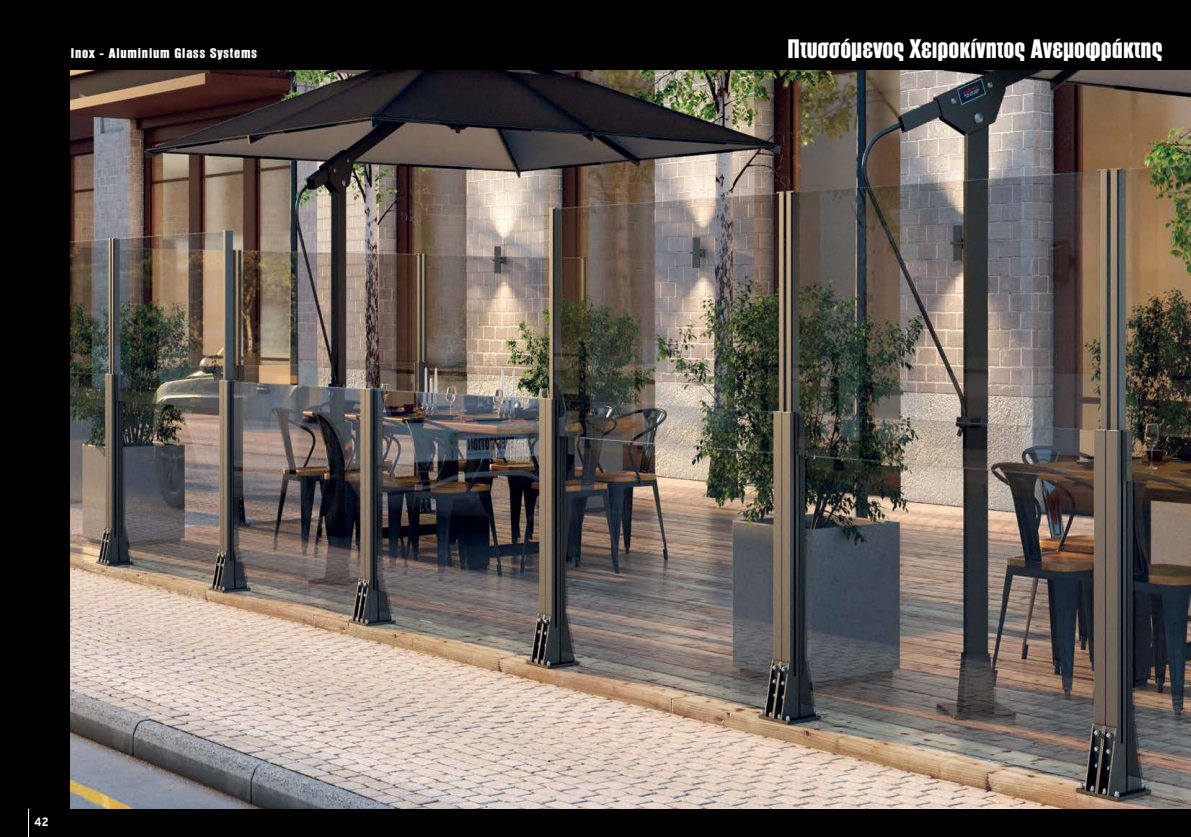
<style>
.page{position:relative;width:1191px;height:837px;background:#fff}
.page>*{position:absolute;margin:0;border:0;box-sizing:border-box;transform-origin:0 0}
.t1{font:800 25px "PF Fusion Sans";color:#fff;scale:1.1 1}
.t2{font:800 13px "PF Fusion Sans";letter-spacing:.05em;color:#fff;scale:1.2 1}
.t3{font:700 12px "PF Transit";color:#fff;scale:.85 1}
</style>
<div class="page">
<div style="left:0;top:0;width:1191px;height:836px;background:#000001"></div>
<svg style="left:28px;top:808px;width:1px;height:28px"></svg>
<img style="left:71px;top:71px;width:1120px;height:737px">
<p class="t2" style="left:71px;top:48px;width:157px">Inox - Aluminium Glass Systems</p>
<p class="t1" style="left:787px;top:39px;width:342px">Πτυσσόμενος Χειροκίνητος Ανεμοφράκτης</p>
<p class="t3" style="left:34px;top:816px;width:19px">42</p>
</div>
